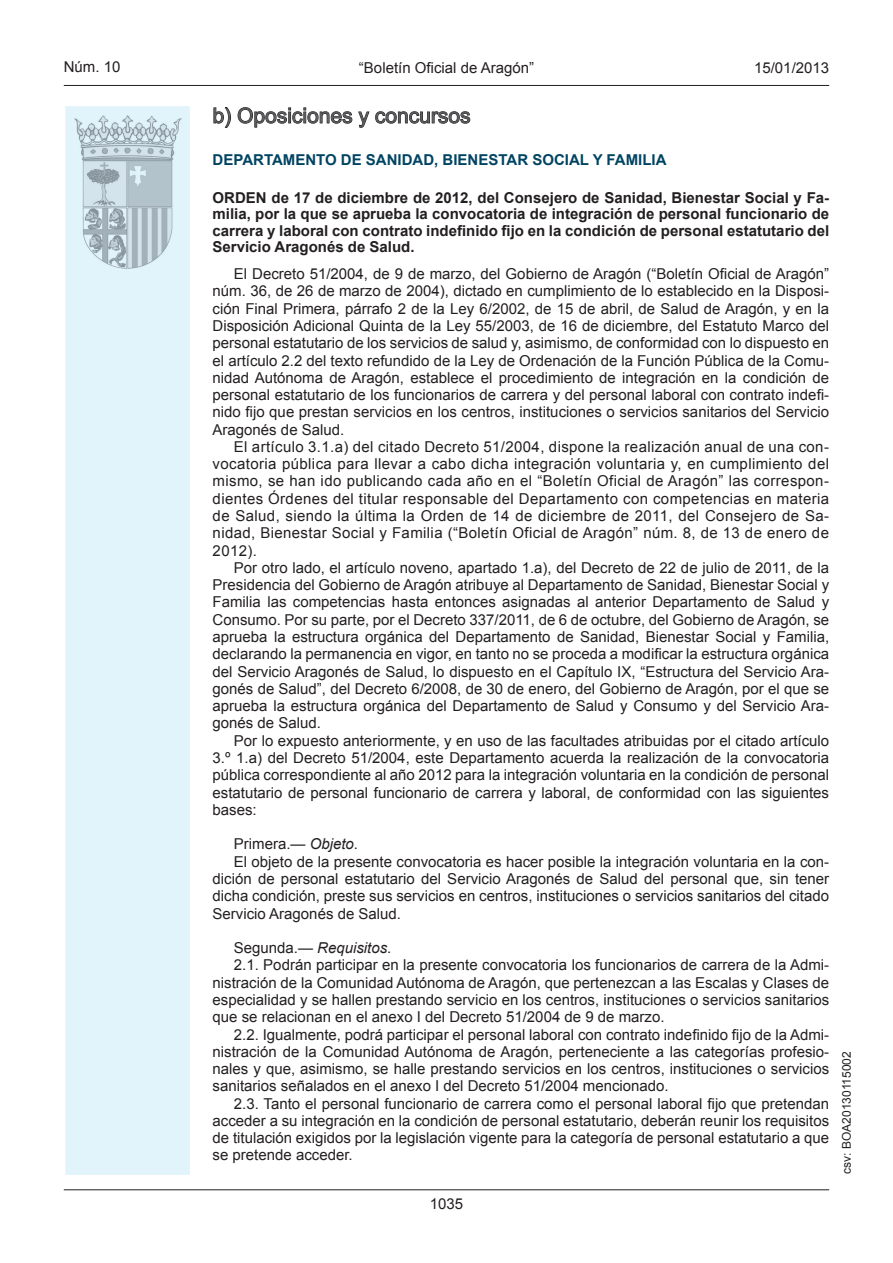
<style>
.page{position:relative;width:893px;height:1263px;background:#fff}
.page>*{position:absolute;margin:0;border:0;box-sizing:border-box;transform-origin:0 0}
.t1{font:21px "Arial";color:#57585a}
.t2{font:15px/17.2px "Arial";color:#231f20;text-align:justify}
.t3{font:700 15px/16.5px "Arial";color:#231f20;text-align:justify}
.t4{font:700 15px "Arial";color:#004462}
.t5{font:12px "Arial";color:#231f20}
.s1{font-style:italic}
</style>
<div class="page">
<hr style="left:64px;top:85px;width:765px;height:1px;background:#231f20">
<div style="left:65px;top:105px;width:126px;height:1070px;background:#e1f4fc"></div>
<div style="left:64px;top:105px;width:127px;height:1071px;border:2px solid #fff"></div>
<img style="left:75px;top:115px;width:106px;height:153px">
<hr style="left:64px;top:1189px;width:765px;height:1px;background:#231f20">
<svg style="left:213px;top:107px;width:18px;height:21px"></svg>
<svg style="left:237px;top:107px;width:233px;height:21px"></svg>
<p class="t2" style="left:64px;top:59px;width:58px">Núm. 10</p>
<p class="t2" style="left:359px;top:59px;width:177px">“Boletín Oficial de Aragón”</p>
<p class="t2" style="left:754px;top:59px;width:77px">15/01/2013</p>
<h1 class="t1" style="left:213px;top:102px;width:259px">b) Oposiciones y concursos</h1>
<p class="t4" style="left:213px;top:150px;width:455px">DEPARTAMENTO DE SANIDAD, BIENESTAR SOCIAL Y FAMILIA</p>
<p class="t3" style="left:213px;top:190px;width:618px">ORDEN de 17 de diciembre de 2012, del Consejero de Sanidad, Bienestar Social y Fa&shy;milia, por la que se aprueba la convocatoria de integración de personal funcionario de carrera y laboral con contrato indefinido fijo en la condición de personal estatutario del Servicio Aragonés de Salud.</p>
<p class="t2" style="left:213px;top:265px;width:618px;text-indent:21px">El Decreto 51/2004, de 9 de marzo, del Gobierno de Aragón (“Boletín Oficial de Aragón” núm. 36, de 26 de marzo de 2004), dictado en cumplimiento de lo establecido en la Disposi&shy;ción Final Primera, párrafo 2 de la Ley 6/2002, de 15 de abril, de Salud de Aragón, y en la Disposición Adicional Quinta de la Ley 55/2003, de 16 de diciembre, del Estatuto Marco del personal estatutario de los servicios de salud y, asimismo, de conformidad con lo dispuesto en el artículo 2.2 del texto refundido de la Ley de Ordenación de la Función Pública de la Comu&shy;nidad Autónoma de Aragón, establece el procedimiento de integración en la condición de personal estatutario de los funcionarios de carrera y del personal laboral con contrato indefi&shy;nido fijo que prestan servicios en los centros, instituciones o servicios sanitarios del Servicio Aragonés de Salud.</p>
<p class="t2" style="left:213px;top:438px;width:618px;text-indent:21px">El artículo 3.1.a) del citado Decreto 51/2004, dispone la realización anual de una con&shy;vocatoria pública para llevar a cabo dicha integración voluntaria y, en cumplimiento del mismo, se han ido publicando cada año en el “Boletín Oficial de Aragón” las correspon&shy;dientes Órdenes del titular responsable del Departamento con competencias en materia de Salud, siendo la última la Orden de 14 de diciembre de 2011, del Consejero de Sa&shy;nidad, Bienestar Social y Familia (“Boletín Oficial de Aragón” núm. 8, de 13 de enero de 2012).</p>
<p class="t2" style="left:213px;top:559px;width:618px;text-indent:21px">Por otro lado, el artículo noveno, apartado 1.a), del Decreto de 22 de julio de 2011, de la Presidencia del Gobierno de Aragón atribuye al Departamento de Sanidad, Bienestar Social y Familia las competencias hasta entonces asignadas al anterior Departamento de Salud y Consumo. Por su parte, por el Decreto 337/2011, de 6 de octubre, del Gobierno de Aragón, se aprueba la estructura orgánica del Departamento de Sanidad, Bienestar Social y Familia, declarando la permanencia en vigor, en tanto no se proceda a modificar la estructura orgánica del Servicio Aragonés de Salud, lo dispuesto en el Capítulo IX, “Estructura del Servicio Ara&shy;gonés de Salud”, del Decreto 6/2008, de 30 de enero, del Gobierno de Aragón, por el que se aprueba la estructura orgánica del Departamento de Salud y Consumo y del Servicio Ara&shy;gonés de Salud.</p>
<p class="t2" style="left:213px;top:732px;width:618px;text-indent:21px">Por lo expuesto anteriormente, y en uso de las facultades atribuidas por el citado artículo 3.º 1.a) del Decreto 51/2004, este Departamento acuerda la realización de la convocatoria pública correspondiente al año 2012 para la integración voluntaria en la condición de personal estatutario de personal funcionario de carrera y laboral, de conformidad con las siguientes bases:</p>
<p class="t2" style="left:234px;top:836px;width:126px">Primera.— <span class="s1">Objeto</span>.</p>
<p class="t2" style="left:234px;top:853px;width:597px">El objeto de la presente convocatoria es hacer posible la integración voluntaria en la con-</p>
<p class="t2" style="left:213px;top:870px;width:618px">dición de personal estatutario del Servicio Aragonés de Salud del personal que, sin tener</p>
<p class="t2" style="left:213px;top:887px;width:618px">dicha condición, preste sus servicios en centros, instituciones o servicios sanitarios del citado</p>
<p class="t2" style="left:213px;top:905px;width:190px">Servicio Aragonés de Salud.</p>
<p class="t2" style="left:234px;top:939px;width:159px">Segunda.— <span class="s1">Requisitos</span>.</p>
<p class="t2" style="left:234px;top:957px;width:597px">2.1. Podrán participar en la presente convocatoria los funcionarios de carrera de la Admi-</p>
<p class="t2" style="left:213px;top:974px;width:618px">nistración de la Comunidad Autónoma de Aragón, que pertenezcan a las Escalas y Clases de</p>
<p class="t2" style="left:213px;top:991px;width:618px">especialidad y se hallen prestando servicio en los centros, instituciones o servicios sanitarios</p>
<p class="t2" style="left:213px;top:1008px;width:453px">que se relacionan en el anexo I del Decreto 51/2004 de 9 de marzo.</p>
<p class="t2" style="left:234px;top:1026px;width:597px">2.2. Igualmente, podrá participar el personal laboral con contrato indefinido fijo de la Admi-</p>
<p class="t2" style="left:213px;top:1043px;width:618px">nistración de la Comunidad Autónoma de Aragón, perteneciente a las categorías profesio-</p>
<p class="t2" style="left:213px;top:1060px;width:618px">nales y que, asimismo, se halle prestando servicios en los centros, instituciones o servicios</p>
<p class="t2" style="left:213px;top:1077px;width:458px">sanitarios señalados en el anexo I del Decreto 51/2004 mencionado.</p>
<p class="t2" style="left:234px;top:1095px;width:597px">2.3. Tanto el personal funcionario de carrera como el personal laboral fijo que pretendan</p>
<p class="t2" style="left:213px;top:1112px;width:618px">acceder a su integración en la condición de personal estatutario, deberán reunir los requisitos</p>
<p class="t2" style="left:213px;top:1129px;width:618px">de titulación exigidos por la legislación vigente para la categoría de personal estatutario a que</p>
<p class="t2" style="left:213px;top:1147px;width:142px">se pretende acceder.</p>
<p class="t2" style="left:430px;top:1195px;width:35px">1035</p>
<p class="t5" style="left:839px;top:1174px;width:124px;rotate:-90deg">csv: BOA20130115002</p>
</div>
